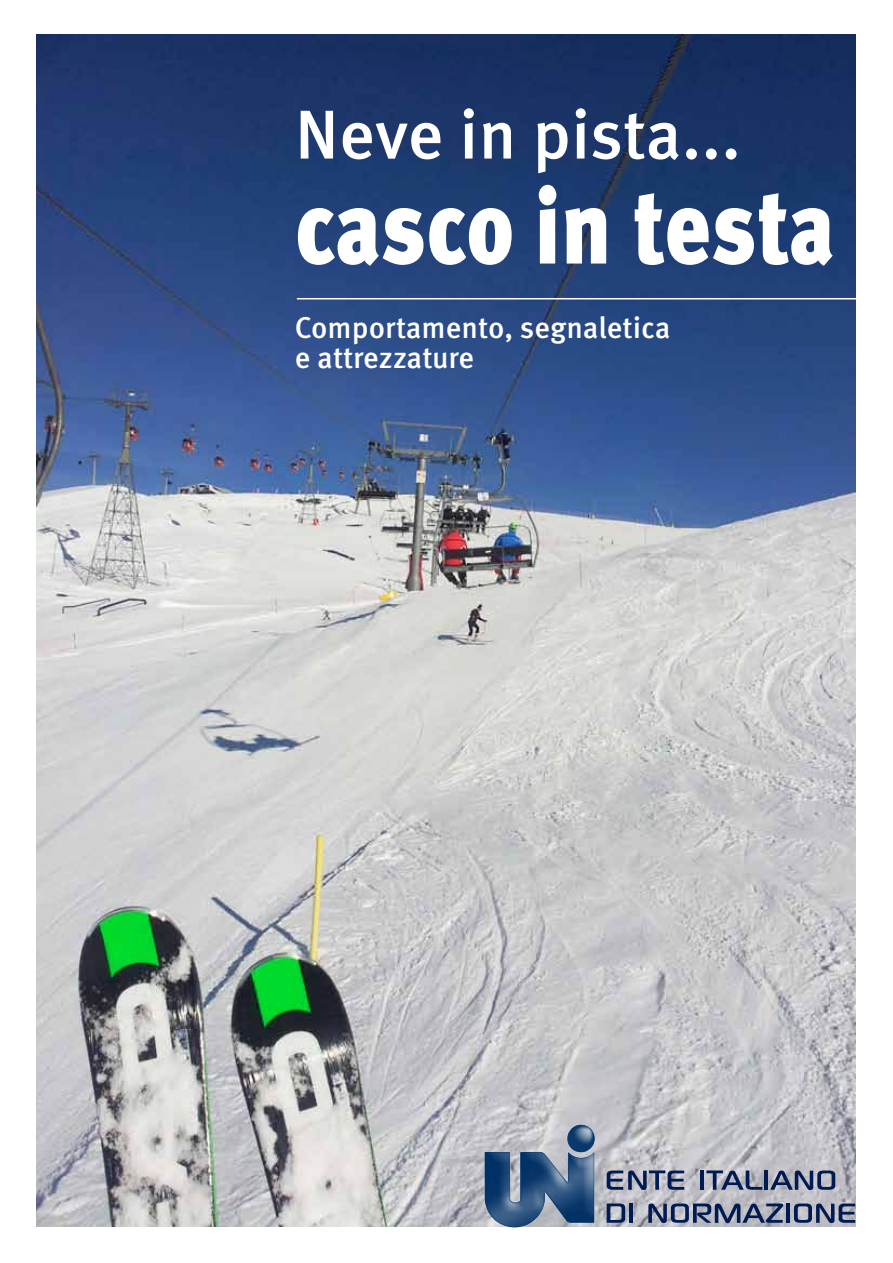
<style>
.page{position:relative;width:893px;height:1263px;background:#fff}
.page>*{position:absolute;margin:0;border:0;box-sizing:border-box;transform-origin:0 0}
.t1{font:900 105px "Meta Pro";letter-spacing:-.01em;color:#fff;scale:.84 1}
.t2{font:500 69px "Meta Pro";letter-spacing:-.005em;color:#fff}
.t3{font:500 30px/30px "Meta Pro";color:#fff}
</style>
<div class="page">
<img style="left:37px;top:35px;width:818px;height:1192px">
<svg style="left:607px;top:1170px;width:77px;height:20px;background:#707b95"></svg>
<hr style="left:700px;top:1170px;width:4px;height:20px;background:#001a52">
<svg style="left:706px;top:1170px;width:56px;height:20px"></svg>
<hr style="left:765px;top:1170px;width:3px;height:20px;background:#001a52">
<svg style="left:770px;top:1170px;width:65px;height:20px"></svg>
<svg style="left:607px;top:1203px;width:18px;height:20px"></svg>
<hr style="left:629px;top:1203px;width:4px;height:20px;background:#001a52">
<svg style="left:648px;top:1203px;width:135px;height:20px;background:#697591"></svg>
<hr style="left:786px;top:1203px;width:4px;height:20px;background:#001a52">
<svg style="left:794px;top:1203px;width:61px;height:20px"></svg>
<img style="left:484px;top:1124px;width:111px;height:103px">
<hr style="left:297px;top:298px;width:596px;height:1px;background:#fff">
<h2 class="t2" style="left:295px;top:81px;width:448px">Neve in pista...</h2>
<h1 class="t1" style="left:295px;top:144px;width:645px">casco in testa</h1>
<p class="t3" style="left:295px;top:310px;width:377px">Comportamento, segnaletica e attrezzature</p>
</div>
